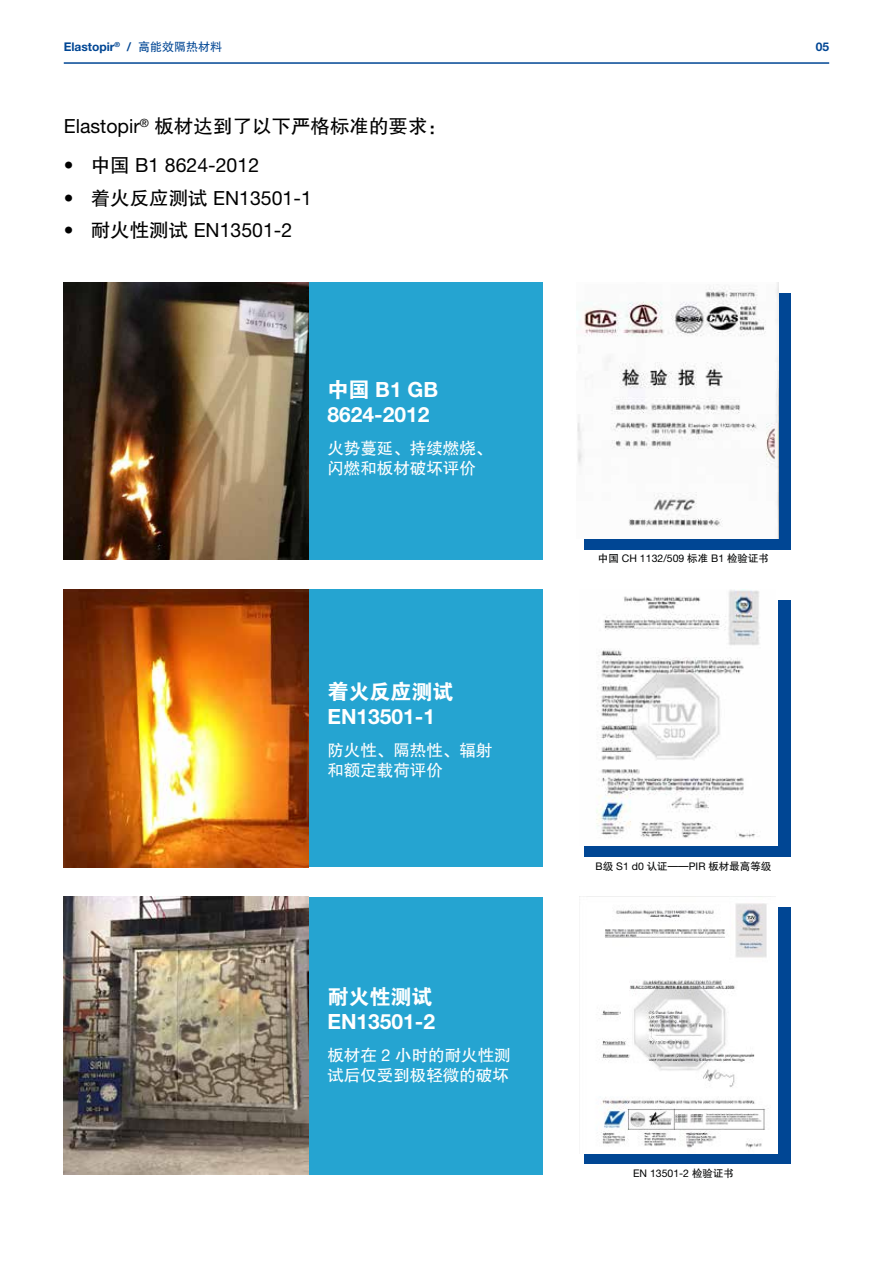
<style>
.page{position:relative;width:893px;height:1263px;background:#fff}
.page>*{position:absolute;margin:0;border:0;box-sizing:border-box;transform-origin:0 0}
.t1{font:700 21px/25.2px "Helvetica Neue LT Std";color:#fff}
.t2{font:21px "FZDHTK GBK1 0";color:#fff}
.t3{font:19.5px "Helvetica Neue LT Std";color:#000}
.t4{font:19.5px "FZHTK GBK1 0";color:#000}
.t5{font:16.5px/19.8px "FZHTK GBK1 0";color:#fff}
.t6{font:700 12px "Helvetica Neue LT Std";color:#004694}
.t7{font:10.5px "Helvetica Neue LT Std";color:#010202}
.t8{font:10.5px "FZHTK GBK1 0";color:#010202}
.s1{font-family:"FZHTK GBK1 0";font-weight:400}
.s2{font-family:"Helvetica Neue LT Std"}
.s3{font-family:"FZHTK GBK1 0"}
.s4{font-family:"FZDHTK GBK1 0";font-weight:400}
</style>
<div class="page">
<hr style="left:64px;top:62px;width:765px;height:2px;background:#004694">
<div style="left:585px;top:293px;width:206px;height:256px;background:#004694"></div>
<div style="left:308px;top:282px;width:235px;height:278px;background:#25a4d1"></div>
<div style="left:308px;top:590px;width:235px;height:277px;background:#25a4d1"></div>
<div style="left:308px;top:897px;width:235px;height:277px;background:#25a4d1"></div>
<img style="left:64px;top:282px;width:244px;height:278px">
<img style="left:64px;top:590px;width:244px;height:277px">
<img style="left:64px;top:897px;width:244px;height:277px">
<img style="left:576px;top:282px;width:202px;height:257px">
<div style="left:585px;top:600px;width:206px;height:257px;background:#004694"></div>
<div style="left:576px;top:590px;width:202px;height:256px;background:#fff"></div>
<img style="left:596px;top:590px;width:164px;height:248px">
<div style="left:585px;top:908px;width:206px;height:256px;background:#004694"></div>
<div style="left:576px;top:897px;width:202px;height:256px;background:#fff"></div>
<img style="left:601px;top:903px;width:168px;height:246px">
<p class="t6" style="left:64px;top:39px;width:160px">Elastopir<sup>®</sup> / <span class="s1">高能效隔热材料</span></p>
<p class="t6" style="left:816px;top:39px;width:15px">05</p>
<p class="t4" style="left:64px;top:115px;width:385px"><span class="s2">Elastopir</span><sup>®</sup> 板材达到了以下严格标准的要求：</p>
<p class="t3" style="left:64px;top:153px;width:197px">• <span class="s3">中国</span> B1 8624-2012</p>
<p class="t3" style="left:64px;top:186px;width:250px">• <span class="s3">着火反应测试</span> EN13501-1</p>
<p class="t3" style="left:64px;top:219px;width:230px">• <span class="s3">耐火性测试</span> EN13501-2</p>
<p class="t1" style="left:327px;top:377px;width:112px"><span class="s4">中国</span> B1 GB<br>8624-2012</p>
<p class="t5" style="left:327px;top:439px;width:166px">火势蔓延、持续燃烧、闪燃和板材破坏评价</p>
<p class="t2" style="left:327px;top:680px;width:127px">着火反应测试</p>
<p class="t1" style="left:327px;top:704px;width:109px">EN13501-1</p>
<p class="t5" style="left:327px;top:740px;width:166px">防火性、隔热性、辐射和额定载荷评价</p>
<p class="t2" style="left:327px;top:985px;width:106px">耐火性测试</p>
<p class="t1" style="left:327px;top:1008px;width:109px">EN13501-2</p>
<p class="t5" style="left:327px;top:1045px;width:185px">板材在 <span class="s2">2</span> 小时的耐火性测试后仅受到极轻微的破坏</p>
<p class="t7" style="left:598px;top:552px;width:173px"><span class="s3">中国</span> CH 1132/509 <span class="s3">标准</span> B1 <span class="s3">检验证书</span></p>
<p class="t8" style="left:596px;top:860px;width:177px"><span class="s2">B</span>级 <span class="s2">S1 d0</span> 认证——<span class="s2">PIR</span> 板材最高等级</p>
<p class="t7" style="left:633px;top:1167px;width:102px">EN 13501-2 <span class="s3">检验证书</span></p>
</div>
